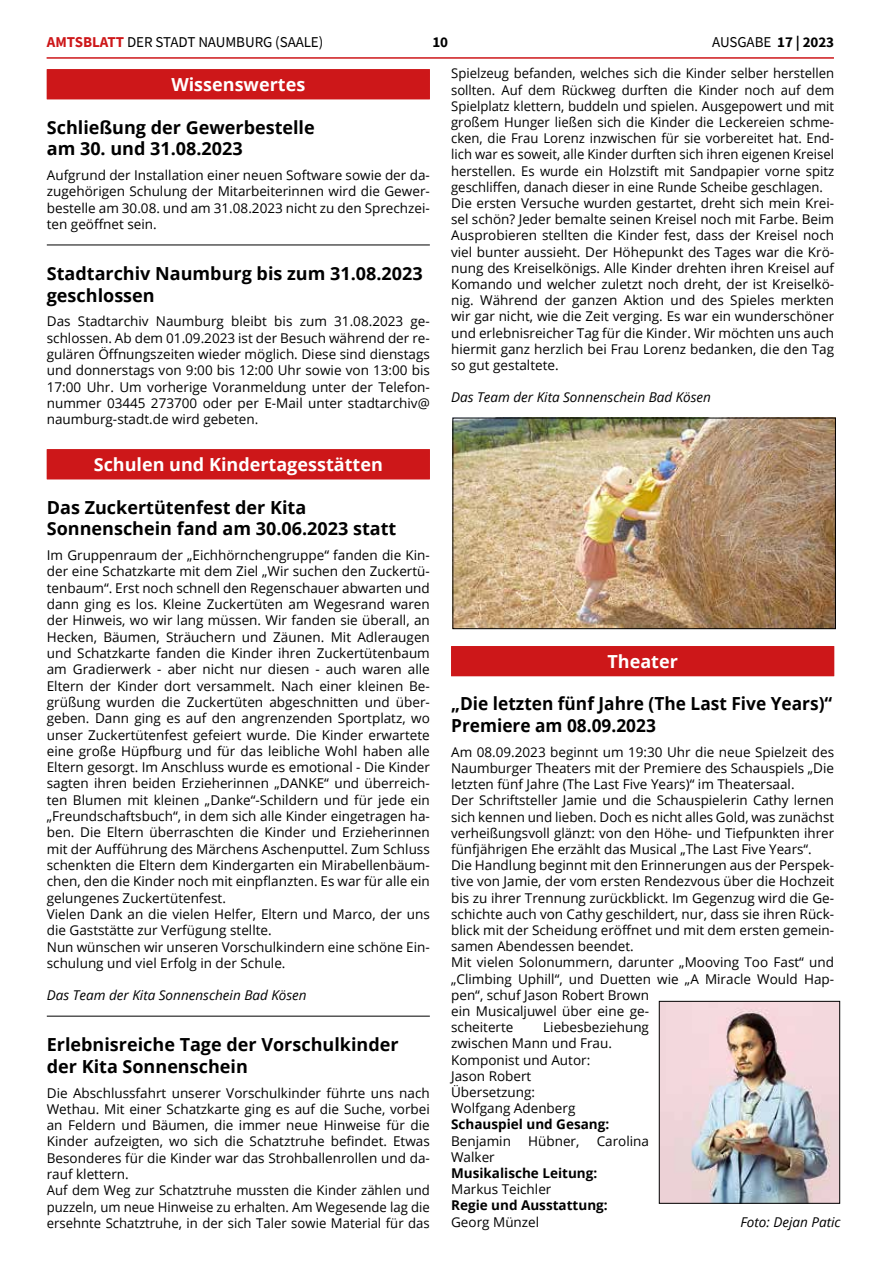
<style>
.page{position:relative;width:881px;height:1263px;background:#fff}
.page>*{position:absolute;margin:0;border:0;box-sizing:border-box;transform-origin:0 0}
.t1{font:700 18px/21.8px "Open Sans";color:#000}
.t2{font:700 18px/21.6px "Open Sans";color:#000;scale:.96 1}
.t3{font:700 18px "Open Sans";color:#fff}
.t4{font:15px "Source Sans Pro";letter-spacing:-.005em;color:#000}
.t5{font:700 15px "Source Sans Pro";color:#000}
.t6{font:13.5px/16.4px "Open Sans";color:#000}
.t7{font:italic 13.5px "Open Sans";color:#000}
.t8{font:700 13.5px "Open Sans";color:#000}
.s1{font-weight:700;color:#cd1719}
.s2{font-weight:700}
</style>
<div class="page">
<hr style="left:47px;top:57px;width:786px;height:2px;background:#cd1719">
<div style="left:451px;top:646px;width:382px;height:30px;background:#cd1719"></div>
<img style="left:454px;top:420px;width:379px;height:207px">
<div style="left:452px;top:418px;width:383px;height:211px;border:1px solid #000"></div>
<div style="left:47px;top:69px;width:382px;height:30px;background:#cd1719"></div>
<hr style="left:47px;top:245px;width:382px;height:1px;background:#000">
<div style="left:47px;top:449px;width:382px;height:30px;background:#cd1719"></div>
<hr style="left:47px;top:1016px;width:382px;height:1px;background:#000">
<img style="left:660px;top:1003px;width:177px;height:198px">
<div style="left:658px;top:1001px;width:181px;height:202px;border:1px solid #000"></div>
<p class="t4" style="left:47px;top:32px;width:278px"><span class="s1">AMTSBLATT</span> DER STADT NAUMBURG (SAALE)</p>
<p class="t5" style="left:432px;top:32px;width:17px">10</p>
<p class="t4" style="left:712px;top:32px;width:123px">AUSGABE <span class="s2">17 | 2023</span></p>
<p class="t6" style="left:451px;top:65px;width:384px">Spielzeug befanden, welches sich die Kinder selber herstellen sollten. Auf dem Rückweg durften die Kinder noch auf dem Spielplatz klettern, buddeln und spielen. Ausgepowert und mit großem Hunger ließen sich die Kinder die Leckereien schme&shy;cken, die Frau Lorenz inzwischen für sie vorbereitet hat. End&shy;lich war es soweit, alle Kinder durften sich ihren eigenen Kreisel herstellen. Es wurde ein Holzstift mit Sandpapier vorne spitz geschliffen, danach dieser in eine Runde Scheibe geschlagen.<br>Die ersten Versuche wurden gestartet, dreht sich mein Krei&shy;sel schön? Jeder bemalte seinen Kreisel noch mit Farbe. Beim Ausprobieren stellten die Kinder fest, dass der Kreisel noch viel bunter aussieht. Der Höhepunkt des Tages war die Krö&shy;nung des Kreiselkönigs. Alle Kinder drehten ihren Kreisel auf Komando und welcher zuletzt noch dreht, der ist Kreiselkö&shy;nig. Während der ganzen Aktion und des Spieles merkten wir gar nicht, wie die Zeit verging. Es war ein wunderschöner und erlebnisreicher Tag für die Kinder. Wir möchten uns auch hiermit ganz herzlich bei Frau Lorenz bedanken, die den Tag so gut gestaltete.</p>
<p class="t7" style="left:451px;top:388px;width:261px">Das Team der Kita Sonnenschein Bad Kösen</p>
<h1 class="t3" style="left:171px;top:71px;width:135px">Wissenswertes</h1>
<h1 class="t1" style="left:47px;top:116px;width:269px">Schließung der Gewerbestelle am 30. und 31.08.2023</h1>
<p class="t6" style="left:47px;top:167px;width:384px;text-align:justify">Aufgrund der Installation einer neuen Software sowie der da&shy;zugehörigen Schulung der Mitarbeiterinnen wird die Gewer&shy;bestelle am 30.08. und am 31.08.2023 nicht zu den Sprechzei&shy;ten geöffnet sein.</p>
<h1 class="t1" style="left:47px;top:262px;width:377px">Stadtarchiv Naumburg bis zum 31.08.2023 geschlossen</h1>
<p class="t6" style="left:47px;top:313px;width:384px;text-align:justify">Das Stadtarchiv Naumburg bleibt bis zum 31.08.2023 ge&shy;schlossen. Ab dem 01.09.2023 ist der Besuch während der re&shy;gulären Öffnungszeiten wieder möglich. Diese sind dienstags und donnerstags von 9:00 bis 12:00 Uhr sowie von 13:00 bis 17:00 Uhr. Um vorherige Voranmeldung unter der Telefon&shy;nummer 03445 273700 oder per E-Mail unter stadtarchiv@ naumburg-stadt.de wird gebeten.</p>
<h1 class="t3" style="left:94px;top:451px;width:290px">Schulen und Kindertagesstätten</h1>
<h1 class="t1" style="left:47px;top:496px;width:351px">Das Zuckertütenfest der Kita<br>Sonnenschein fand am 30.06.2023 statt</h1>
<p class="t6" style="left:47px;top:547px;width:384px">Im Gruppenraum der „Eichhörnchengruppe“ fanden die Kin&shy;der eine Schatzkarte mit dem Ziel „Wir suchen den Zuckertü&shy;tenbaum“. Erst noch schnell den Regenschauer abwarten und dann ging es los. Kleine Zuckertüten am Wegesrand waren der Hinweis, wo wir lang müssen. Wir fanden sie überall, an Hecken, Bäumen, Sträuchern und Zäunen. Mit Adleraugen und Schatzkarte fanden die Kinder ihren Zuckertütenbaum am Gradierwerk - aber nicht nur diesen - auch waren alle Eltern der Kinder dort versammelt. Nach einer kleinen Be&shy;grüßung wurden die Zuckertüten abgeschnitten und über&shy;geben. Dann ging es auf den angrenzenden Sportplatz, wo unser Zuckertütenfest gefeiert wurde. Die Kinder erwartete eine große Hüpfburg und für das leibliche Wohl haben alle Eltern gesorgt. Im Anschluss wurde es emotional - Die Kinder sagten ihren beiden Erzieherinnen „DANKE“ und überreich&shy;ten Blumen mit kleinen „Danke“-Schildern und für jede ein „Freundschaftsbuch“, in dem sich alle Kinder eingetragen ha&shy;ben. Die Eltern überraschten die Kinder und Erzieherinnen mit der Aufführung des Märchens Aschenputtel. Zum Schluss schenkten die Eltern dem Kindergarten ein Mirabellenbäum&shy;chen, den die Kinder noch mit einpflanzten. Es war für alle ein gelungenes Zuckertütenfest.<br>Vielen Dank an die vielen Helfer, Eltern und Marco, der uns die Gaststätte zur Verfügung stellte.<br>Nun wünschen wir unseren Vorschulkindern eine schöne Ein&shy;schulung und viel Erfolg in der Schule.</p>
<p class="t7" style="left:47px;top:986px;width:261px">Das Team der Kita Sonnenschein Bad Kösen</p>
<h1 class="t1" style="left:47px;top:1033px;width:353px">Erlebnisreiche Tage der Vorschulkinder der Kita Sonnenschein</h1>
<p class="t6" style="left:47px;top:1084px;width:384px">Die Abschlussfahrt unserer Vorschulkinder führte uns nach Wethau. Mit einer Schatzkarte ging es auf die Suche, vorbei an Feldern und Bäumen, die immer neue Hinweise für die Kinder aufzeigten, wo sich die Schatztruhe befindet. Etwas Besonderes für die Kinder war das Strohballenrollen und da&shy;rauf klettern.<br>Auf dem Weg zur Schatztruhe mussten die Kinder zählen und puzzeln, um neue Hinweise zu erhalten. Am Wegesende lag die ersehnte Schatztruhe, in der sich Taler sowie Material für das</p>
<h1 class="t3" style="left:607px;top:648px;width:72px">Theater</h1>
<h1 class="t2" style="left:451px;top:693px;width:398px">„Die letzten fünf Jahre (The Last Five Years)“<br>Premiere am 08.09.2023</h1>
<p class="t6" style="left:451px;top:743px;width:384px">Am 08.09.2023 beginnt um 19:30 Uhr die neue Spielzeit des Naumburger Theaters mit der Premiere des Schauspiels „Die letzten fünf Jahre (The Last Five Years)“ im Theatersaal.<br>Der Schriftsteller Jamie und die Schauspielerin Cathy lernen sich kennen und lieben. Doch es nicht alles Gold, was zunächst verheißungsvoll glänzt: von den Höhe- und Tiefpunkten ihrer fünfjährigen Ehe erzählt das Musical „The Last Five Years“.<br>Die Handlung beginnt mit den Erinnerungen aus der Perspek&shy;tive von Jamie, der vom ersten Rendezvous über die Hochzeit bis zu ihrer Trennung zurückblickt. Im Gegenzug wird die Ge&shy;schichte auch von Cathy geschildert, nur, dass sie ihren Rück&shy;blick mit der Scheidung eröffnet und mit dem ersten gemein&shy;samen Abendessen beendet.<br>Mit vielen Solonummern, darunter „Mooving Too Fast“ und „Climbing Uphill“, und Duetten wie „A Miracle Would Hap&shy;pen“, schuf Jason Robert Brown<br>ein Musicaljuwel über eine ge-<br>scheiterte</p>
<p class="t6" style="left:451px;top:1019px;width:199px;text-indent:92px">Liebesbeziehung zwischen Mann und Frau.<br>Komponist und Autor:<br>Jason Robert<br>Übersetzung:<br>Wolfgang Adenberg</p>
<p class="t8" style="left:451px;top:1115px;width:160px">Schauspiel und Gesang:</p>
<p class="t6" style="left:451px;top:1132px;width:61px">Benjamin</p>
<p class="t6" style="left:528px;top:1132px;width:53px">Hübner,</p>
<p class="t6" style="left:596px;top:1132px;width:54px">Carolina</p>
<p class="t6" style="left:451px;top:1148px;width:45px">Walker</p>
<p class="t8" style="left:451px;top:1163px;width:147px">Musikalische Leitung:</p>
<p class="t6" style="left:451px;top:1181px;width:102px">Markus Teichler</p>
<p class="t8" style="left:451px;top:1196px;width:158px">Regie und Ausstattung:</p>
<p class="t6" style="left:451px;top:1213px;width:90px">Georg Münzel</p>
<p class="t7" style="left:740px;top:1213px;width:101px">Foto: Dejan Patic</p>
</div>
